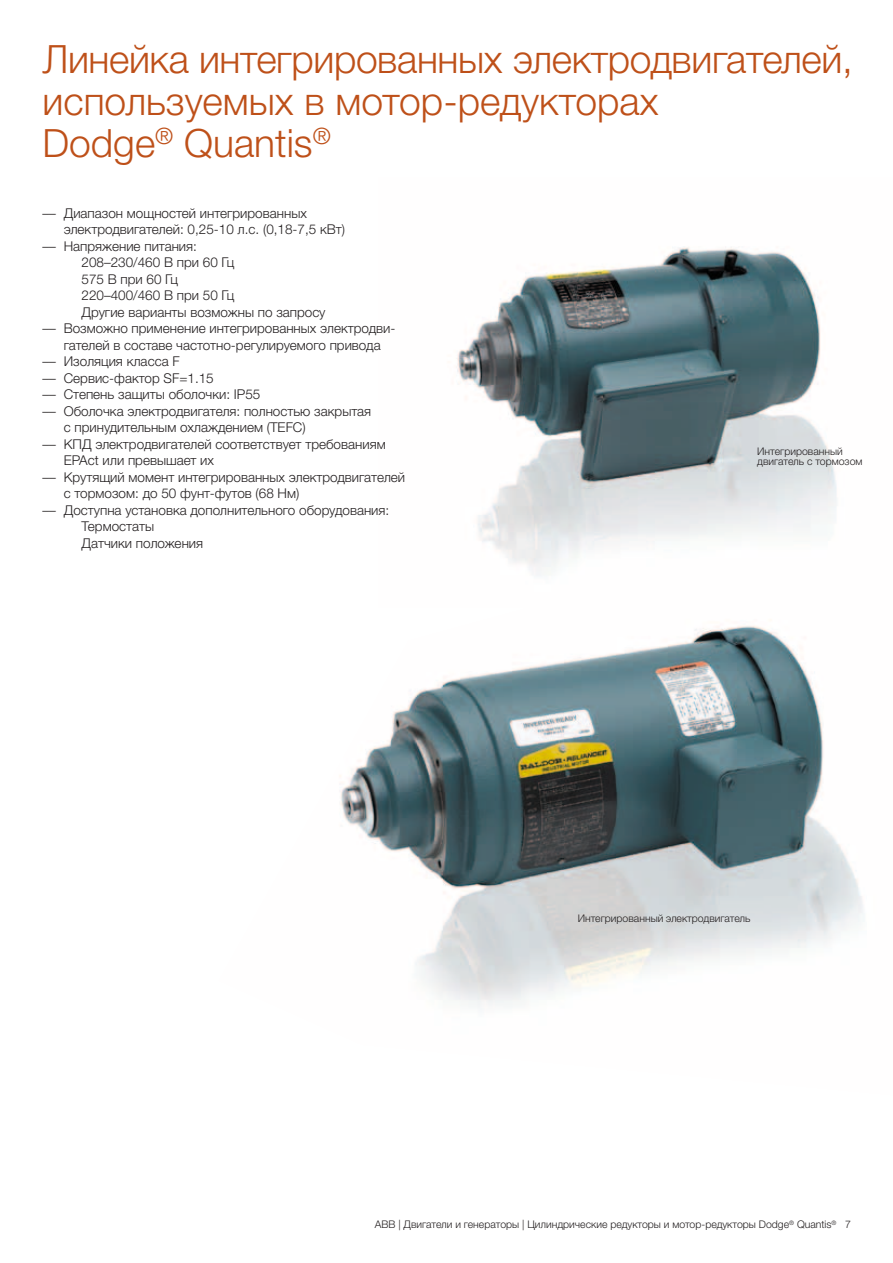
<style>
.page{position:relative;width:893px;height:1263px;background:#fff}
.page>*{position:absolute;margin:0;border:0;box-sizing:border-box;transform-origin:0 0}
.t1{font:300 39px/42px "Helvetica Neue LTW1 G";letter-spacing:-.01em;color:#be5019}
.t2{font:300 13.5px "Helvetica Neue LTW1 G";color:#231f20}
.t3{font:300 10.5px/10.5px "Helvetica Neue LTW1 G";color:#231f20}
</style>
<div class="page">
<img style="left:339px;top:626px;width:525px;height:382px">
<img style="left:457px;top:247px;width:380px;height:329px">
<h1 class="t1" style="left:43px;top:38px;width:812px">Линейка интегрированных электродвигателей, используемых в мотор-редукторах<br>Dodge<sup>®</sup> Quantis<sup>®</sup></h1>
<p class="t2" style="left:43px;top:205px;width:266px">–– Диапазон мощностей интегрированных</p>
<p class="t2" style="left:64px;top:221px;width:283px">электродвигателей: 0,25-10 л.с. (0,18-7,5 кВт)</p>
<p class="t2" style="left:43px;top:238px;width:156px">–– Напряжение питания:</p>
<p class="t2" style="left:82px;top:254px;width:154px">208–230/460 В при 60 Гц</p>
<p class="t2" style="left:82px;top:271px;width:98px">575 В при 60 Гц</p>
<p class="t2" style="left:82px;top:287px;width:154px">220–400/460 В при 50 Гц</p>
<p class="t2" style="left:82px;top:304px;width:245px">Другие варианты возможны по запросу</p>
<p class="t2" style="left:43px;top:320px;width:354px">–– Возможно применение интегрированных электродви-</p>
<p class="t2" style="left:64px;top:337px;width:318px">гателей в составе частотно-регулируемого привода</p>
<p class="t2" style="left:43px;top:353px;width:139px">–– Изоляция класса F</p>
<p class="t2" style="left:43px;top:370px;width:173px">–– Сервис-фактор SF=1.15</p>
<p class="t2" style="left:43px;top:386px;width:219px">–– Степень защиты оболочки: IP55</p>
<p class="t2" style="left:43px;top:403px;width:330px">–– Оболочка электродвигателя: полностью закрытая</p>
<p class="t2" style="left:64px;top:419px;width:243px">с принудительным охлаждением (TEFC)</p>
<p class="t2" style="left:43px;top:436px;width:345px">–– КПД электродвигателей соответствует требованиям</p>
<p class="t2" style="left:64px;top:452px;width:152px">EPAct или превышает их</p>
<p class="t2" style="left:43px;top:469px;width:364px">–– Крутящий момент интегрированных электродвигателей</p>
<p class="t2" style="left:64px;top:485px;width:237px">с тормозом: до 50 фунт-футов (68 Нм)</p>
<p class="t2" style="left:43px;top:502px;width:348px">–– Доступна установка дополнительного оборудования:</p>
<p class="t2" style="left:82px;top:518px;width:74px">Термостаты</p>
<p class="t2" style="left:82px;top:535px;width:123px">Датчики положения</p>
<p class="t3" style="left:757px;top:445px;width:107px">Интегрированный двигатель с тормозом</p>
<p class="t3" style="left:578px;top:913px;width:174px">Интегрированный электродвигатель</p>
<p class="t3" style="left:375px;top:1219px;width:478px">ABB | Двигатели и генераторы | Цилиндрические редукторы и мотор-редукторы Dodge<sup>®</sup> Quantis<sup>®</sup> 7</p>
</div>
